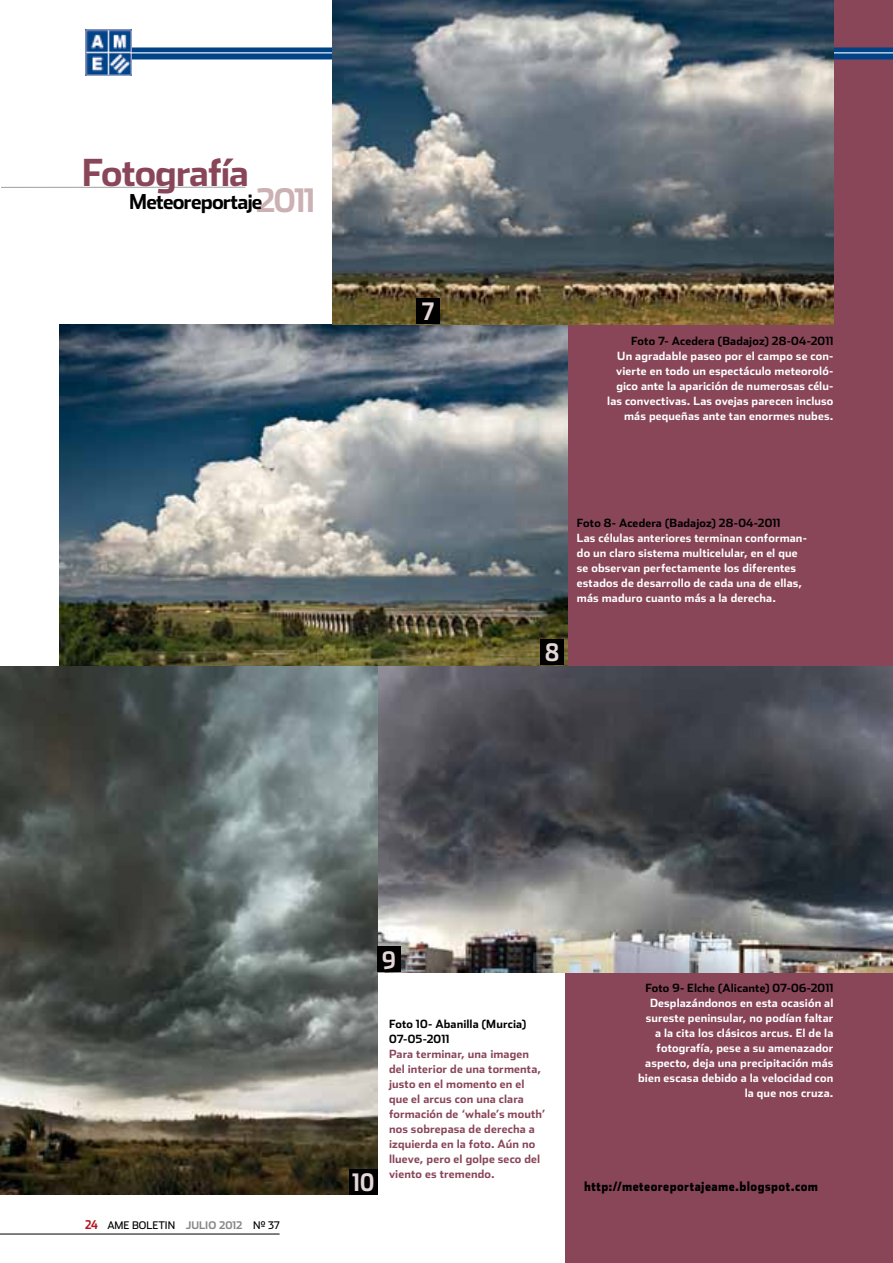
<style>
.page{position:relative;width:893px;height:1263px;background:#fff}
.page>*{position:absolute;margin:0;border:0;box-sizing:border-box;transform-origin:0 0}
.t1{font:700 37.2px "Stainless";letter-spacing:-.035em;color:#894659}
.t2{font:700 24px "Stainless Cond";color:#e5d7d8}
.t3{font:700 20.4px "Stainless";letter-spacing:-.045em;color:#000}
.t4{font:900 12.75px "Stainless";letter-spacing:.045em;color:#000;scale:.86 1}
.t5{font:700 11.25px/15px "Stainless";letter-spacing:.01em;color:#fff;text-align:right}
.t6{font:700 11.25px/15px "Stainless";letter-spacing:.01em;color:#894659}
.t7{font:10.5px "Stainless";color:#000}
.s1{font-size:32.25px;color:#ccb1b4}
.s2{color:#000}
.s3{font-family:"Stainless Cond";font-weight:700;font-size:12px;color:#b51621}
.s4{font-weight:700;color:#87888a}
</style>
<div class="page">
<hr style="left:0;top:1234px;width:280px;height:1px;background:#000">
<div style="left:565px;top:0;width:328px;height:1263px;background:#894659"></div>
<img style="left:60px;top:324px;width:507px;height:342px">
<img style="left:377px;top:666px;width:516px;height:306px">
<img style="left:0;top:666px;width:377px;height:529px">
<div style="left:85px;top:47px;width:808px;height:12px;background:#004387"></div>
<img style="left:85px;top:30px;width:46px;height:46px">
<hr style="left:130px;top:52px;width:763px;height:1px;background:#fff">
<div style="left:349px;top:1169px;width:28px;height:26px;background:#000"></div>
<div style="left:377px;top:946px;width:24px;height:26px;background:#000"></div>
<div style="left:540px;top:639px;width:24px;height:26px;background:#000"></div>
<img style="left:333px;top:0;width:500px;height:324px">
<div style="left:416px;top:298px;width:24px;height:26px;background:#000"></div>
<hr style="left:1px;top:187px;width:244px;height:1px;background:#9c9e9f">
<p class="t1" style="left:82px;top:150px;width:169px">Fotografía</p>
<p class="t3" style="left:129px;top:189px;width:188px">Meteoreportaje<span class="s1">2011</span></p>
<p class="t2" style="left:422px;top:297px;width:14px">7</p>
<p class="t5" style="left:607px;top:334px;width:228px"><span class="s2">Foto 7- Acedera (Badajoz) 28-04-2011<br></span>Un agradable paseo por el campo se con&shy;vierte en todo un espectáculo meteoroló&shy;gico ante la aparición de numerosas célu&shy;las convectivas. Las ovejas parecen incluso más pequeñas ante tan enormes nubes.</p>
<p class="t2" style="left:545px;top:638px;width:15px">8</p>
<p class="t5" style="left:577px;top:515px;width:232px;text-align:left"><span class="s2">Foto 8- Acedera (Badajoz) 28-04-2011<br></span>Las células anteriores terminan conforman&shy;do un claro sistema multicelular, en el que se observan perfectamente los diferentes estados de desarrollo de cada una de ellas, más maduro cuanto más a la derecha.</p>
<p class="t7" style="left:85px;top:1219px;width:196px"><span class="s3">24</span> AME BOLETIN <span class="s4">JULIO 2012</span> Nº 37</p>
<p class="t2" style="left:382px;top:945px;width:15px">9</p>
<p class="t2" style="left:352px;top:1168px;width:24px">10</p>
<p class="t6" style="left:389px;top:1017px;width:158px"><span class="s2">Foto 10- Abanilla (Murcia)<br>07-05-2011<br></span>Para terminar, una imagen del interior de una tormenta, justo en el momento en el que el arcus con una clara formación de ‘whale’s mouth’ nos sobrepasa de derecha a izquierda en la foto. Aún no llueve, pero el golpe seco del viento es tremendo.</p>
<p class="t5" style="left:638px;top:980px;width:197px"><span class="s2">Foto 9- Elche (Alicante) 07-06-2011<br></span>Desplazándonos en esta ocasión al sureste peninsular, no podían faltar a la cita los clásicos arcus. El de la fotografía, pese a su amenazador aspecto, deja una precipitación más bien escasa debido a la velocidad con la que nos cruza.</p>
<p class="t4" style="left:584px;top:1178px;width:273px">http://meteoreportajeame.blogspot.com</p>
</div>
